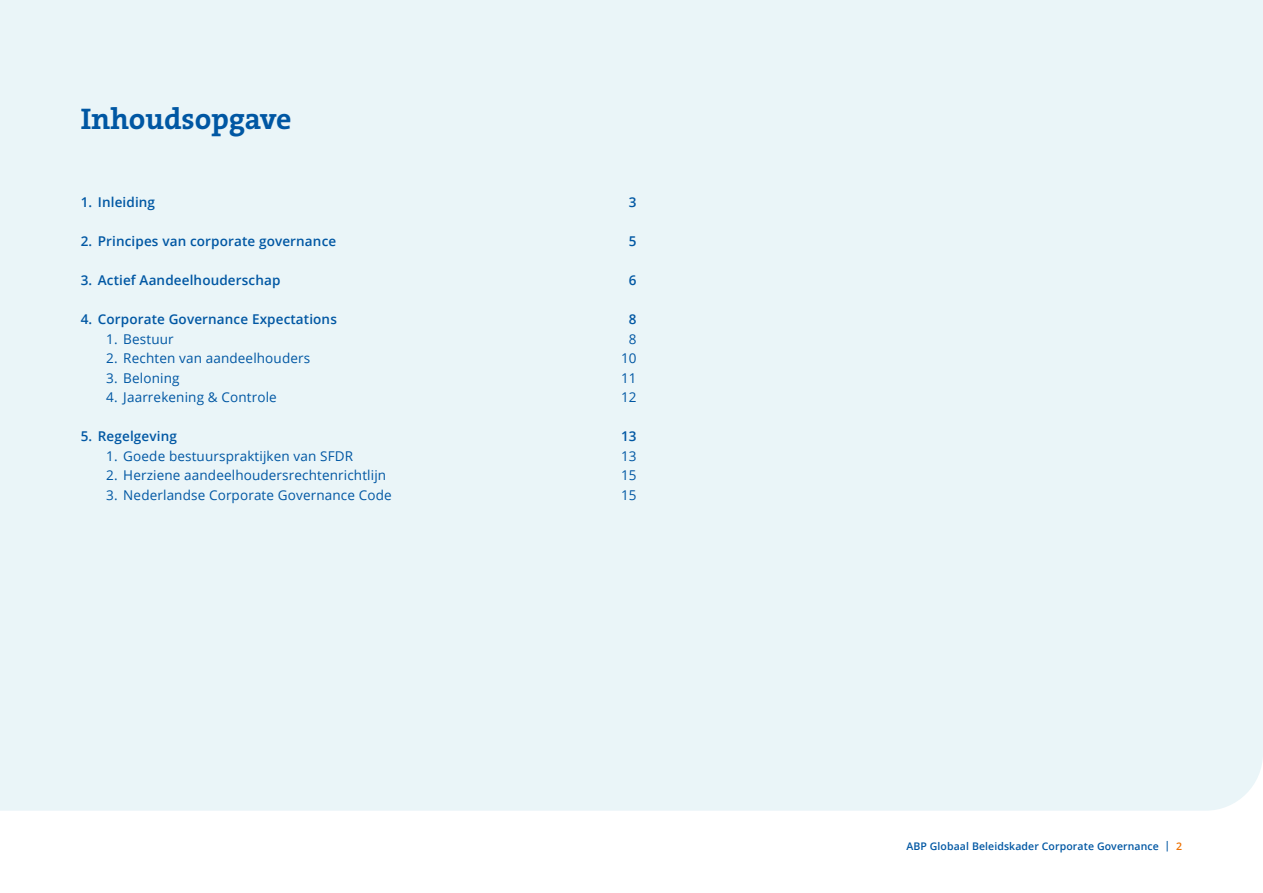
<style>
.page{position:relative;width:1263px;height:893px;background:#fff}
.page>*{position:absolute;margin:0;border:0;box-sizing:border-box;transform-origin:0 0}
.t1{font:700 30px "The Serif B W7";color:#0057a3}
.t2{font:13.5px "Open Sans";letter-spacing:.01em;color:#0057a3}
.t3{font:600 13.5px "Open Sans";letter-spacing:.01em;color:#0057a3}
.t4{font:600 10.5px "Open Sans";letter-spacing:.01em;color:#0057a3}
.s1{color:#ed7102}
</style>
<div class="page">
<div style="left:0;top:0;width:1263px;height:811px;background:#eaf5f8"></div>
<h1 class="t1" style="left:81px;top:99px;width:212px">Inhoudsopgave</h1>
<p class="t3" style="left:81px;top:193px;width:76px">1. Inleiding</p>
<p class="t3" style="left:629px;top:193px;width:9px">3</p>
<p class="t3" style="left:81px;top:232px;width:257px">2. Principes van corporate governance</p>
<p class="t3" style="left:629px;top:232px;width:9px">5</p>
<p class="t3" style="left:81px;top:271px;width:201px">3. Actief Aandeelhouderschap</p>
<p class="t3" style="left:629px;top:271px;width:9px">6</p>
<p class="t3" style="left:81px;top:310px;width:258px">4. Corporate Governance Expectations</p>
<p class="t3" style="left:629px;top:310px;width:9px">8</p>
<p class="t2" style="left:106px;top:329px;width:69px">1. Bestuur</p>
<p class="t2" style="left:629px;top:329px;width:9px">8</p>
<p class="t2" style="left:106px;top:349px;width:205px">2. Rechten van aandeelhouders</p>
<p class="t2" style="left:621px;top:349px;width:17px">10</p>
<p class="t2" style="left:106px;top:368px;width:75px">3. Beloning</p>
<p class="t2" style="left:621px;top:368px;width:17px">11</p>
<p class="t2" style="left:106px;top:388px;width:172px">4. Jaarrekening &amp; Controle</p>
<p class="t2" style="left:621px;top:388px;width:17px">12</p>
<p class="t3" style="left:81px;top:427px;width:98px">5. Regelgeving</p>
<p class="t3" style="left:621px;top:427px;width:17px">13</p>
<p class="t2" style="left:106px;top:446px;width:248px">1. Goede bestuurspraktijken van SFDR</p>
<p class="t2" style="left:621px;top:446px;width:17px">13</p>
<p class="t2" style="left:106px;top:466px;width:281px">2. Herziene aandeelhoudersrechtenrichtlijn</p>
<p class="t2" style="left:621px;top:466px;width:17px">15</p>
<p class="t2" style="left:106px;top:485px;width:287px">3. Nederlandse Corporate Governance Code</p>
<p class="t2" style="left:621px;top:485px;width:17px">15</p>
<p class="t4" style="left:906px;top:839px;width:277px">ABP Globaal Beleidskader Corporate Governance | <span class="s1">2</span></p>
</div>
